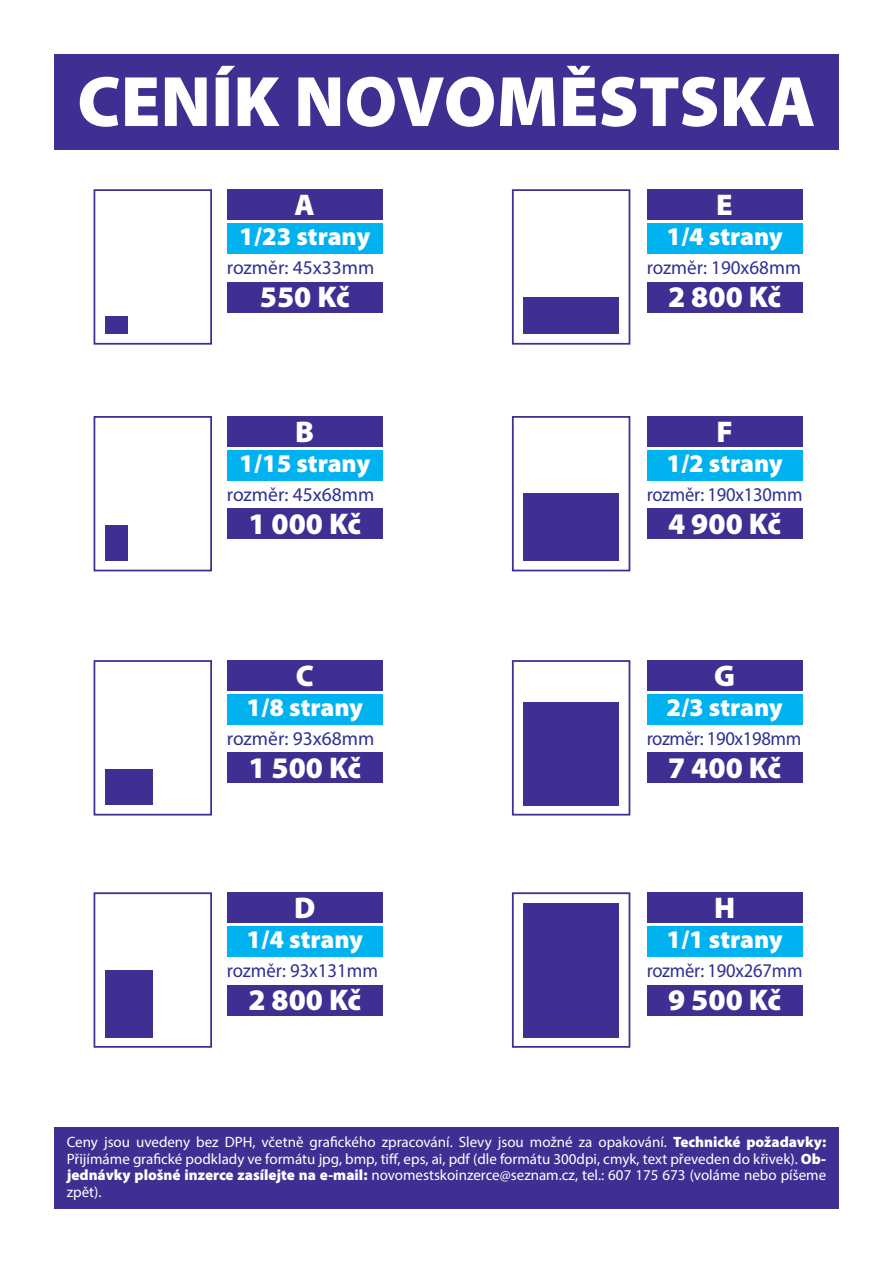
<style>
.page{position:relative;width:893px;height:1263px;background:#fff}
.page>*{position:absolute;margin:0;border:0;box-sizing:border-box;transform-origin:0 0}
.t1{font:900 72px "Myriad Pro";color:#fff}
.t2{font:900 30px "Myriad Pro";color:#fff}
.t3{font:900 25.5px "Myriad Pro";color:#fff}
.t4{font:19.5px "Myriad Pro";letter-spacing:-.005em;color:#2e3092}
.t5{font:19.5px "Myriad Pro";letter-spacing:-.005em;color:#2e3092;scale:.95 1}
.t6{font:19.5px "Myriad Pro";letter-spacing:-.005em;color:#2e3092;scale:.96 1}
.t7{font:15px/16.5px "Myriad Pro";color:#fff;text-align:justify}
.s1{font-weight:900}
</style>
<div class="page">
<div style="left:54px;top:54px;width:785px;height:96px;background:#402f92"></div>
<div style="left:54px;top:1127px;width:785px;height:82px;background:#402f92"></div>
<div style="left:227px;top:189px;width:156px;height:31px;background:#402f92"></div>
<div style="left:227px;top:282px;width:156px;height:31px;background:#402f92"></div>
<div style="left:227px;top:223px;width:156px;height:31px;background:#00b2ef"></div>
<div style="left:647px;top:189px;width:155px;height:31px;background:#402f92"></div>
<div style="left:647px;top:282px;width:155px;height:31px;background:#402f92"></div>
<div style="left:647px;top:223px;width:155px;height:31px;background:#00b2ef"></div>
<div style="left:227px;top:416px;width:156px;height:31px;background:#402f92"></div>
<div style="left:227px;top:508px;width:156px;height:31px;background:#402f92"></div>
<div style="left:227px;top:450px;width:156px;height:31px;background:#00b2ef"></div>
<div style="left:647px;top:416px;width:155px;height:31px;background:#402f92"></div>
<div style="left:647px;top:508px;width:155px;height:31px;background:#402f92"></div>
<div style="left:647px;top:450px;width:155px;height:31px;background:#00b2ef"></div>
<div style="left:227px;top:660px;width:156px;height:31px;background:#402f92"></div>
<div style="left:227px;top:752px;width:156px;height:31px;background:#402f92"></div>
<div style="left:227px;top:694px;width:156px;height:31px;background:#00b2ef"></div>
<div style="left:647px;top:660px;width:155px;height:31px;background:#402f92"></div>
<div style="left:647px;top:752px;width:155px;height:31px;background:#402f92"></div>
<div style="left:647px;top:694px;width:155px;height:31px;background:#00b2ef"></div>
<div style="left:227px;top:892px;width:156px;height:31px;background:#402f92"></div>
<div style="left:227px;top:985px;width:156px;height:31px;background:#402f92"></div>
<div style="left:227px;top:926px;width:156px;height:31px;background:#00b2ef"></div>
<div style="left:647px;top:892px;width:155px;height:31px;background:#402f92"></div>
<div style="left:647px;top:985px;width:155px;height:31px;background:#402f92"></div>
<div style="left:647px;top:926px;width:155px;height:31px;background:#00b2ef"></div>
<div style="left:523px;top:903px;width:96px;height:134px;background:#402f92"></div>
<div style="left:512px;top:892px;width:118px;height:156px;border:2px solid #402f92"></div>
<div style="left:523px;top:702px;width:96px;height:103px;background:#402f92"></div>
<div style="left:512px;top:660px;width:118px;height:155px;border:2px solid #402f92"></div>
<div style="left:523px;top:494px;width:96px;height:67px;background:#402f92"></div>
<div style="left:512px;top:416px;width:118px;height:155px;border:2px solid #402f92"></div>
<div style="left:523px;top:298px;width:96px;height:36px;background:#402f92"></div>
<div style="left:512px;top:189px;width:118px;height:156px;border:2px solid #402f92"></div>
<div style="left:105px;top:316px;width:23px;height:18px;background:#402f92"></div>
<div style="left:94px;top:189px;width:118px;height:156px;border:2px solid #402f92"></div>
<div style="left:105px;top:526px;width:23px;height:35px;background:#402f92"></div>
<div style="left:94px;top:416px;width:118px;height:155px;border:2px solid #402f92"></div>
<div style="left:105px;top:770px;width:48px;height:35px;background:#402f92"></div>
<div style="left:94px;top:660px;width:118px;height:155px;border:2px solid #402f92"></div>
<div style="left:105px;top:970px;width:48px;height:67px;background:#402f92"></div>
<div style="left:94px;top:892px;width:118px;height:156px;border:2px solid #402f92"></div>
<h1 class="t1" style="left:77px;top:54px;width:740px">CENÍK NOVOMĚSTSKA</h1>
<h2 class="t2" style="left:295px;top:185px;width:22px">A</h2>
<h2 class="t2" style="left:716px;top:185px;width:18px">E</h2>
<h3 class="t3" style="left:239px;top:220px;width:132px">1/23 strany</h3>
<h3 class="t3" style="left:666px;top:220px;width:118px">1/4 strany</h3>
<h3 class="t4" style="left:227px;top:255px;width:149px">rozměr: 45x33mm</h3>
<h3 class="t4" style="left:647px;top:255px;width:156px">rozměr: 190x68mm</h3>
<h2 class="t2" style="left:260px;top:277px;width:91px">550 Kč</h2>
<h2 class="t2" style="left:668px;top:277px;width:114px">2 800 Kč</h2>
<h2 class="t2" style="left:295px;top:411px;width:20px">B</h2>
<h2 class="t2" style="left:716px;top:411px;width:18px">F</h2>
<h3 class="t3" style="left:239px;top:446px;width:132px">1/15 strany</h3>
<h3 class="t3" style="left:666px;top:446px;width:118px">1/2 strany</h3>
<h3 class="t4" style="left:227px;top:482px;width:149px">rozměr: 45x68mm</h3>
<h3 class="t5" style="left:647px;top:482px;width:166px">rozměr: 190x130mm</h3>
<h2 class="t2" style="left:248px;top:504px;width:114px">1 000 Kč</h2>
<h2 class="t2" style="left:668px;top:504px;width:114px">4 900 Kč</h2>
<h2 class="t2" style="left:296px;top:655px;width:20px">C</h2>
<h2 class="t2" style="left:714px;top:655px;width:22px">G</h2>
<h3 class="t3" style="left:247px;top:691px;width:118px">1/8 strany</h3>
<h3 class="t3" style="left:666px;top:691px;width:118px">2/3 strany</h3>
<h3 class="t4" style="left:227px;top:726px;width:149px">rozměr: 93x68mm</h3>
<h3 class="t6" style="left:647px;top:726px;width:163px">rozměr: 190x198mm</h3>
<h2 class="t2" style="left:248px;top:748px;width:114px">1 500 Kč</h2>
<h2 class="t2" style="left:668px;top:748px;width:114px">7 400 Kč</h2>
<h2 class="t2" style="left:294px;top:888px;width:23px">D</h2>
<h2 class="t2" style="left:714px;top:888px;width:23px">H</h2>
<h3 class="t3" style="left:247px;top:923px;width:118px">1/4 strany</h3>
<h3 class="t3" style="left:666px;top:923px;width:118px">1/1 strany</h3>
<h3 class="t6" style="left:227px;top:958px;width:159px">rozměr: 93x131mm</h3>
<h3 class="t5" style="left:647px;top:958px;width:166px">rozměr: 190x267mm</h3>
<h2 class="t2" style="left:248px;top:980px;width:114px">2 800 Kč</h2>
<h2 class="t2" style="left:668px;top:980px;width:114px">9 500 Kč</h2>
<p class="t7" style="left:67px;top:1134px;width:761px">Ceny jsou uvedeny bez DPH, včetně grafického zpracování. Slevy jsou možné za opakování. <span class="s1">Technické požadavky:<br></span>Přijímáme grafické podklady ve formátu jpg, bmp, tiff, eps, ai, pdf (dle formátu 300dpi, cmyk, text převeden do křivek). <span class="s1">Ob&shy;jednávky plošné inzerce zasílejte na e-mail:</span> novomestskoinzerce@seznam.cz, tel.: 607 175 673 (voláme nebo píšeme zpět).</p>
</div>
